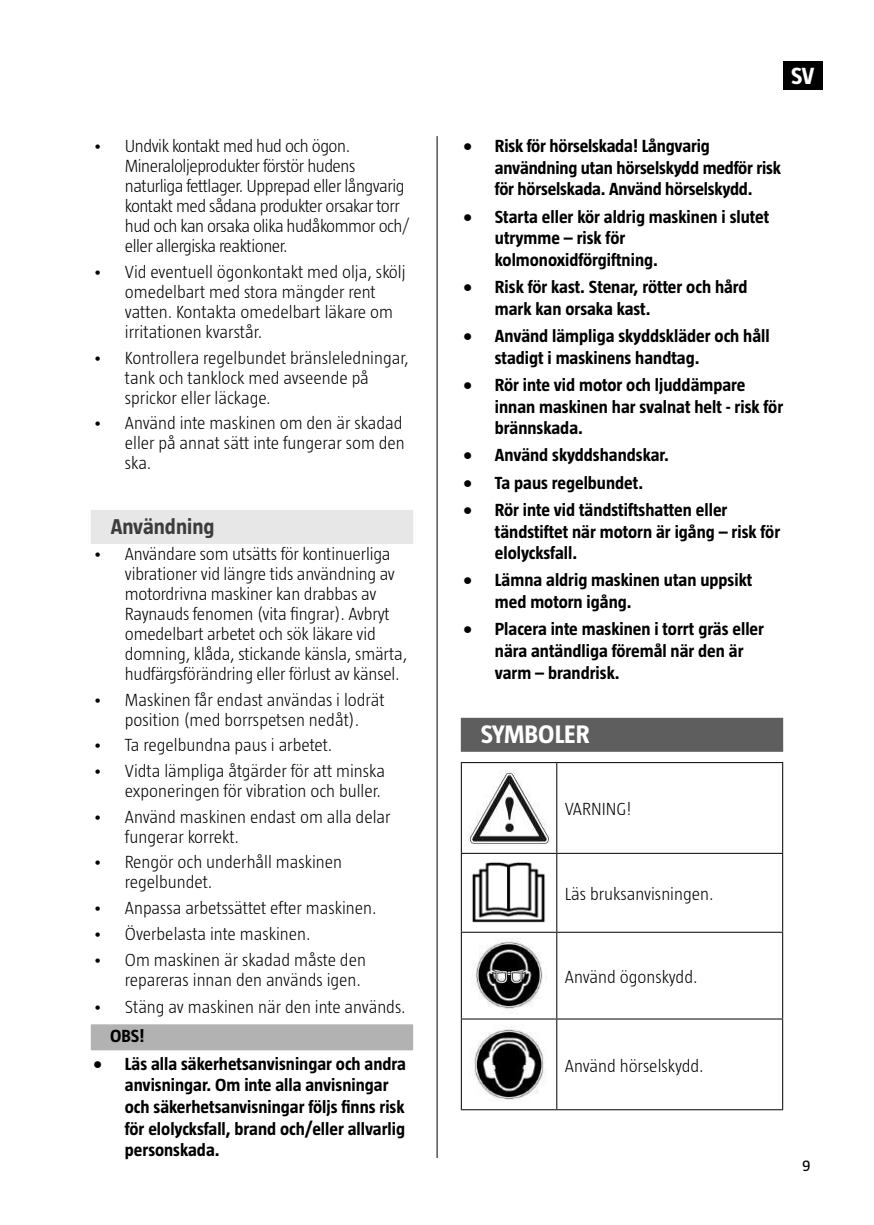
<style>
.page{position:relative;width:874px;height:1225px;background:#fff}
.page>*{position:absolute;margin:0;border:0;box-sizing:border-box;transform-origin:0 0}
.t1{font:700 26px "Taz";color:#fff}
.t2{font:700 24px "Taz";color:#fff}
.t3{font:700 22px "Taz";color:#3c3c3c}
.t4{font:300 18px/20px "Taz";color:#000}
.t5{font:700 18px/21.6px "Taz";color:#000}
.t6{font:300 18px/20px "Taz";letter-spacing:-.025em;color:#000}
.t7{font:16px "Taz";color:#000}
</style>
<div class="page">
<div style="left:782px;top:61px;width:39px;height:28px;background:#000"></div>
<hr style="left:436px;top:136px;width:1px;height:1022px;background:#000">
<div style="left:91px;top:510px;width:322px;height:34px;background:#e7e7e7"></div>
<div style="left:91px;top:1024px;width:322px;height:26px;background:#b2b2b2"></div>
<div style="left:460px;top:718px;width:322px;height:34px;background:#5e5e5e"></div>
<hr style="left:460px;top:762px;width:96px;height:1px;background:#000">
<hr style="left:460px;top:763px;width:1px;height:90px;background:#000">
<hr style="left:556px;top:762px;width:226px;height:1px;background:#000">
<hr style="left:556px;top:763px;width:1px;height:90px;background:#000">
<hr style="left:781px;top:763px;width:1px;height:90px;background:#000">
<hr style="left:460px;top:853px;width:96px;height:1px;background:#000">
<hr style="left:460px;top:854px;width:1px;height:77px;background:#000">
<hr style="left:556px;top:853px;width:226px;height:1px;background:#000">
<hr style="left:556px;top:854px;width:1px;height:77px;background:#000">
<hr style="left:781px;top:854px;width:1px;height:77px;background:#000">
<hr style="left:460px;top:931px;width:96px;height:1px;background:#000">
<hr style="left:460px;top:932px;width:1px;height:86px;background:#000">
<hr style="left:556px;top:931px;width:226px;height:1px;background:#000">
<hr style="left:556px;top:932px;width:1px;height:86px;background:#000">
<hr style="left:781px;top:932px;width:1px;height:86px;background:#000">
<hr style="left:460px;top:1018px;width:96px;height:1px;background:#000">
<hr style="left:460px;top:1019px;width:1px;height:90px;background:#000">
<hr style="left:556px;top:1018px;width:226px;height:1px;background:#000">
<hr style="left:556px;top:1019px;width:1px;height:90px;background:#000">
<hr style="left:781px;top:1019px;width:1px;height:90px;background:#000">
<hr style="left:460px;top:1109px;width:96px;height:1px;background:#000">
<hr style="left:556px;top:1109px;width:226px;height:1px;background:#000">
<img style="left:467px;top:771px;width:82px;height:73px">
<img style="left:472px;top:862px;width:73px;height:61px">
<img style="left:471px;top:938px;width:72px;height:75px">
<img style="left:471px;top:1026px;width:76px;height:75px">
<p class="t6" style="left:125px;top:136px;width:286px;text-indent:-32px">• Undvik kontakt med hud och ögon.<br>Mineraloljeprodukter förstör hudens naturliga fettlager. Upprepad eller långvarig kontakt med sådana produkter orsakar torr hud och kan orsaka olika hudåkommor och/ eller allergiska reaktioner.</p>
<p class="t4" style="left:125px;top:262px;width:282px;text-indent:-32px">• Vid eventuell ögonkontakt med olja, skölj omedelbart med stora mängder rent vatten. Kontakta omedelbart läkare om irritationen kvarstår.</p>
<p class="t4" style="left:125px;top:347px;width:285px;text-indent:-32px">• Kontrollera regelbundet bränsleledningar, tank och tanklock med avseende på sprickor eller läckage.</p>
<p class="t4" style="left:125px;top:413px;width:281px;text-indent:-32px">• Använd inte maskinen om den är skadad eller på annat sätt inte fungerar som den ska.</p>
<p class="t3" style="left:111px;top:514px;width:105px">Användning</p>
<p class="t4" style="left:125px;top:544px;width:284px;text-indent:-32px">• Användare som utsätts för kontinuerliga vibrationer vid längre tids användning av motordrivna maskiner kan drabbas av Raynauds fenomen (vita fingrar). Avbryt omedelbart arbetet och sök läkare vid domning, klåda, stickande känsla, smärta, hudfärgsförändring eller förlust av känsel.</p>
<p class="t4" style="left:93px;top:689px;width:293px;text-align:center">• Maskinen får endast användas i lodrät position (med borrspetsen nedåt).</p>
<p class="t4" style="left:93px;top:735px;width:241px">• Ta regelbundna paus i arbetet.</p>
<p class="t4" style="left:93px;top:761px;width:293px;text-align:right">• Vidta lämpliga åtgärder för att minska exponeringen för vibration och buller.</p>
<p class="t4" style="left:125px;top:806px;width:267px;text-indent:-32px">• Använd maskinen endast om alla delar fungerar korrekt.</p>
<p class="t4" style="left:125px;top:852px;width:219px;text-indent:-32px">• Rengör och underhåll maskinen regelbundet.</p>
<p class="t4" style="left:93px;top:898px;width:285px">• Anpassa arbetssättet efter maskinen.</p>
<p class="t4" style="left:93px;top:923px;width:219px">• Överbelasta inte maskinen.</p>
<p class="t4" style="left:93px;top:949px;width:274px;text-align:right">• Om maskinen är skadad måste den repareras innan den används igen.</p>
<p class="t4" style="left:93px;top:996px;width:314px">• Stäng av maskinen när den inte används.</p>
<p class="t5" style="left:110px;top:1025px;width:36px">OBS!</p>
<p class="t5" style="left:125px;top:1052px;width:282px;text-indent:-32px">• Läs alla säkerhetsanvisningar och andra anvisningar. Om inte alla anvisningar och säkerhetsanvisningar följs finns risk för elolycksfall, brand och/eller allvarlig personskada.</p>
<h2 class="t2" style="left:790px;top:62px;width:25px">SV</h2>
<p class="t5" style="left:494px;top:135px;width:287px;text-indent:-32px">• Risk för hörselskada! Långvarig användning utan hörselskydd medför risk för hörselskada. Använd hörselskydd.</p>
<p class="t5" style="left:494px;top:206px;width:276px;text-indent:-32px">• Starta eller kör aldrig maskinen i slutet utrymme – risk för kolmonoxidförgiftning.</p>
<p class="t5" style="left:494px;top:276px;width:254px;text-indent:-32px">• Risk för kast. Stenar, rötter och hård mark kan orsaka kast.</p>
<p class="t5" style="left:494px;top:325px;width:276px;text-indent:-32px">• Använd lämpliga skyddskläder och håll stadigt i maskinens handtag.</p>
<p class="t5" style="left:494px;top:374px;width:290px;text-indent:-32px">• Rör inte vid motor och ljuddämpare innan maskinen har svalnat helt - risk för brännskada.</p>
<p class="t5" style="left:462px;top:444px;width:207px">• Använd skyddshandskar.</p>
<p class="t5" style="left:462px;top:471px;width:182px">• Ta paus regelbundet.</p>
<p class="t5" style="left:494px;top:499px;width:286px;text-indent:-32px">• Rör inte vid tändstiftshatten eller tändstiftet när motorn är igång – risk för elolycksfall.</p>
<p class="t5" style="left:494px;top:569px;width:259px;text-indent:-32px">• Lämna aldrig maskinen utan uppsikt med motorn igång.</p>
<p class="t5" style="left:494px;top:618px;width:270px;text-indent:-32px">• Placera inte maskinen i torrt gräs eller nära antändliga föremål när den är varm – brandrisk.</p>
<h1 class="t1" style="left:480px;top:719px;width:110px">SYMBOLER</h1>
<p class="t4" style="left:564px;top:799px;width:68px">VARNING!</p>
<p class="t4" style="left:564px;top:883px;width:150px">Läs bruksanvisningen.</p>
<p class="t4" style="left:564px;top:966px;width:134px">Använd ögonskydd.</p>
<p class="t4" style="left:564px;top:1055px;width:140px">Använd hörselskydd.</p>
<p class="t7" style="left:801px;top:1156px;width:10px">9</p>
</div>
